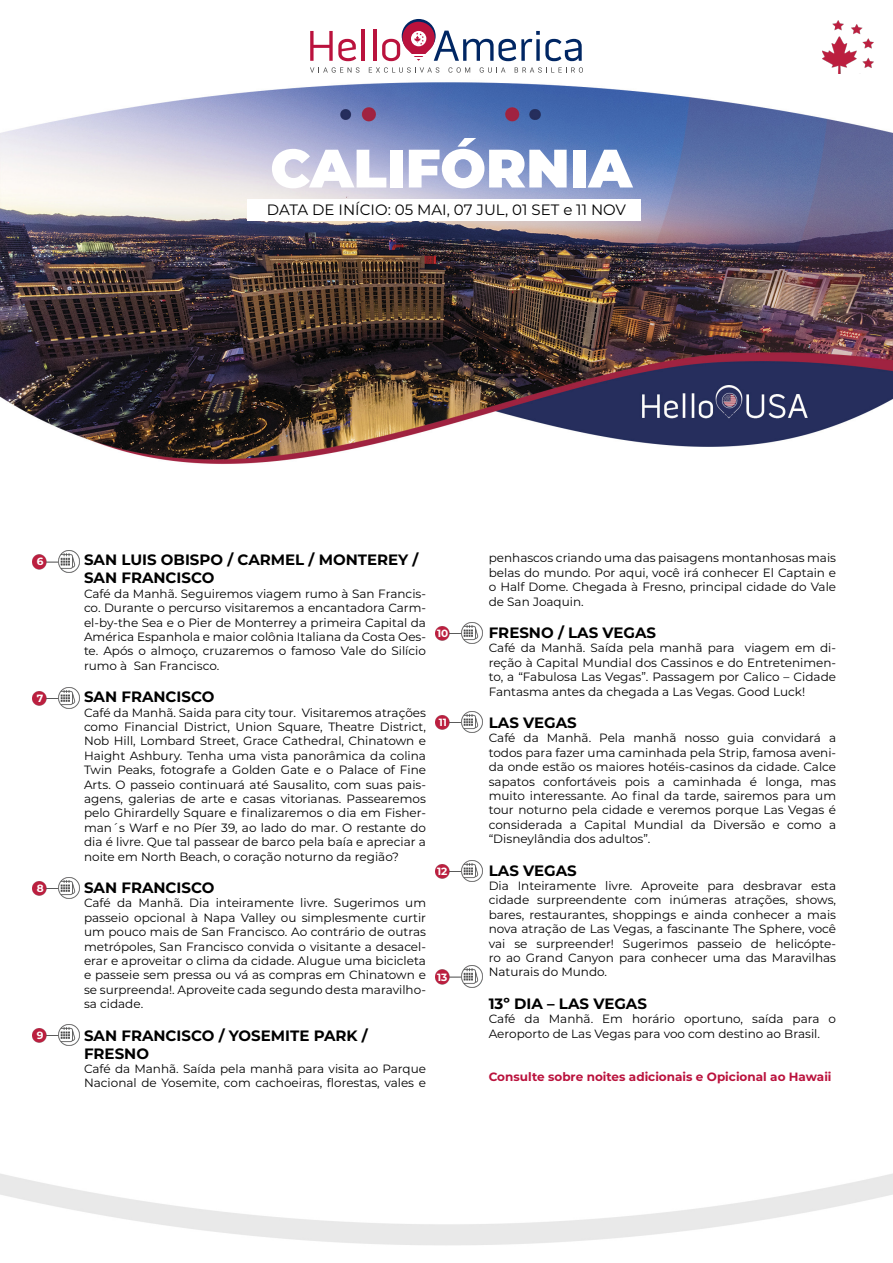
<style>
.page{position:relative;width:893px;height:1263px;background:#fff}
.page>*{position:absolute;margin:0;border:0;box-sizing:border-box;transform-origin:0 0}
.t1{font:900 54px "Montserrat";color:#fff}
.t2{font:700 15px/18px "Montserrat";color:#000}
.t3{font:15px "Montserrat";color:#000}
.t4{font:12px/14.4px "Montserrat";color:#000;text-align:justify}
.t5{font:700 12px "Montserrat";color:#ba123d}
.t6{font:700 10.5px "Montserrat";color:#fff}
</style>
<div class="page">
<img style="left:823px;top:20px;width:50px;height:54px">
<img style="left:0;top:82px;width:893px;height:382px">
<img style="left:33px;top:551px;width:46px;height:21px">
<img style="left:436px;top:622px;width:46px;height:22px">
<img style="left:436px;top:712px;width:46px;height:21px">
<img style="left:436px;top:861px;width:46px;height:21px">
<img style="left:436px;top:966px;width:46px;height:21px">
<img style="left:33px;top:687px;width:46px;height:21px">
<img style="left:33px;top:877px;width:46px;height:22px">
<img style="left:33px;top:1025px;width:46px;height:21px">
<svg style="left:310px;top:31px;width:46px;height:30px"></svg>
<hr style="left:362px;top:30px;width:3px;height:31px;background:#ba123d">
<hr style="left:373px;top:30px;width:3px;height:31px;background:#ba123d">
<svg style="left:310px;top:67px;width:49px;height:6px"></svg>
<svg style="left:369px;top:67px;width:70px;height:6px"></svg>
<svg style="left:448px;top:67px;width:22px;height:6px"></svg>
<svg style="left:480px;top:67px;width:25px;height:6px"></svg>
<svg style="left:515px;top:67px;width:68px;height:6px"></svg>
<svg style="left:382px;top:19px;width:200px;height:42px"></svg>
<div style="left:248px;top:199px;width:393px;height:22px;background:#fff"></div>
<h1 class="t1" style="left:270px;top:128px;width:363px">CALIFÓRNIA</h1>
<p class="t3" style="left:267px;top:200px;width:361px">DATA DE INÍCIO: 05 MAI, 07 JUL, 01 SET e 11 NOV</p>
<p class="t6" style="left:37px;top:554px;width:8px">6</p>
<p class="t6" style="left:37px;top:690px;width:8px">7</p>
<p class="t6" style="left:37px;top:881px;width:8px">8</p>
<p class="t6" style="left:37px;top:1028px;width:8px">9</p>
<p class="t2" style="left:84px;top:550px;width:336px">SAN LUIS OBISPO / CARMEL / MONTEREY /<br>SAN FRANCISCO</p>
<p class="t4" style="left:84px;top:586px;width:344px">Café da Manhã. Seguiremos viagem rumo à San Francis&shy;co. Durante o percurso visitaremos a encantadora Carm&shy;el-by-the Sea e o Pier de Monterrey a primeira Capital da América Espanhola e maior colônia Italiana da Costa Oes&shy;te. Após o almoço, cruzaremos o famoso Vale do Silício rumo à San Francisco.</p>
<p class="t2" style="left:84px;top:687px;width:132px">SAN FRANCISCO</p>
<p class="t4" style="left:84px;top:705px;width:344px">Café da Manhã. Saida para city tour. Visitaremos atrações como Financial District, Union Square, Theatre District, Nob Hill, Lombard Street, Grace Cathedral, Chinatown e Haight Ashbury. Tenha uma vista panorâmica da colina Twin Peaks, fotografe a Golden Gate e o Palace of Fine Arts. O passeio continuará até Sausalito, com suas pais&shy;agens, galerias de arte e casas vitorianas. Passearemos pelo Ghirardelly Square e finalizaremos o dia em Fisher&shy;man´s Warf e no Píer 39, ao lado do mar. O restante do dia é livre. Que tal passear de barco pela baía e apreciar a noite em North Beach, o coração noturno da região?</p>
<p class="t2" style="left:84px;top:878px;width:132px">SAN FRANCISCO</p>
<p class="t4" style="left:84px;top:895px;width:344px">Café da Manhã. Dia inteiramente livre. Sugerimos um passeio opcional à Napa Valley ou simplesmente curtir um pouco mais de San Francisco. Ao contrário de outras metrópoles, San Francisco convida o visitante a desacel&shy;erar e aproveitar o clima da cidade. Alugue uma bicicleta e passeie sem pressa ou vá as compras em Chinatown e se surpreenda!. Aproveite cada segundo desta maravilho&shy;sa cidade.</p>
<p class="t2" style="left:84px;top:1025px;width:285px">SAN FRANCISCO / YOSEMITE PARK /<br>FRESNO</p>
<p class="t4" style="left:84px;top:1061px;width:343px">Café da Manhã. Saída pela manhã para visita ao Parque<br>Nacional de Yosemite, com cachoeiras, florestas, vales e</p>
<p class="t6" style="left:437px;top:626px;width:13px">10</p>
<p class="t6" style="left:439px;top:715px;width:10px">11</p>
<p class="t6" style="left:437px;top:864px;width:12px">12</p>
<p class="t6" style="left:437px;top:969px;width:12px">13</p>
<p class="t4" style="left:489px;top:550px;width:349px">penhascos criando uma das paisagens montanhosas mais belas do mundo. Por aqui, você irá conhecer El Captain e o Half Dome. Chegada à Fresno, principal cidade do Vale de San Joaquin.</p>
<p class="t2" style="left:489px;top:623px;width:169px">FRESNO / LAS VEGAS</p>
<p class="t4" style="left:489px;top:640px;width:349px">Café da Manhã. Saída pela manhã para viagem em di&shy;reção à Capital Mundial dos Cassinos e do Entretenimen&shy;to, a “Fabulosa Las Vegas”. Passagem por Calico – Cidade Fantasma antes da chegada a Las Vegas. Good Luck!</p>
<p class="t2" style="left:489px;top:713px;width:90px">LAS VEGAS</p>
<p class="t4" style="left:489px;top:730px;width:349px">Café da Manhã. Pela manhã nosso guia convidará a todos para fazer uma caminhada pela Strip, famosa aveni&shy;da onde estão os maiores hotéis-casinos da cidade. Calce sapatos confortáveis pois a caminhada é longa, mas muito interessante. Ao final da tarde, sairemos para um tour noturno pela cidade e veremos porque Las Vegas é considerada a Capital Mundial da Diversão e como a “Disneylândia dos adultos”.</p>
<p class="t2" style="left:489px;top:860px;width:90px">LAS VEGAS</p>
<p class="t4" style="left:489px;top:878px;width:349px">Dia Inteiramente livre. Aproveite para desbravar esta cidade surpreendente com inúmeras atrações, shows, bares, restaurantes, shoppings e ainda conhecer a mais nova atração de Las Vegas, a fascinante The Sphere, você vai se surpreender! Sugerimos passeio de helicópte&shy;ro ao Grand Canyon para conhecer uma das Maravilhas Naturais do Mundo.</p>
<p class="t2" style="left:489px;top:994px;width:160px">13º DIA – LAS VEGAS</p>
<p class="t4" style="left:489px;top:1011px;width:349px">Café da Manhã. Em horário oportuno, saída para o<br>Aeroporto de Las Vegas para voo com destino ao Brasil.</p>
<p class="t5" style="left:489px;top:1068px;width:344px">Consulte sobre noites adicionais e Opicional ao Hawaii</p>
</div>
